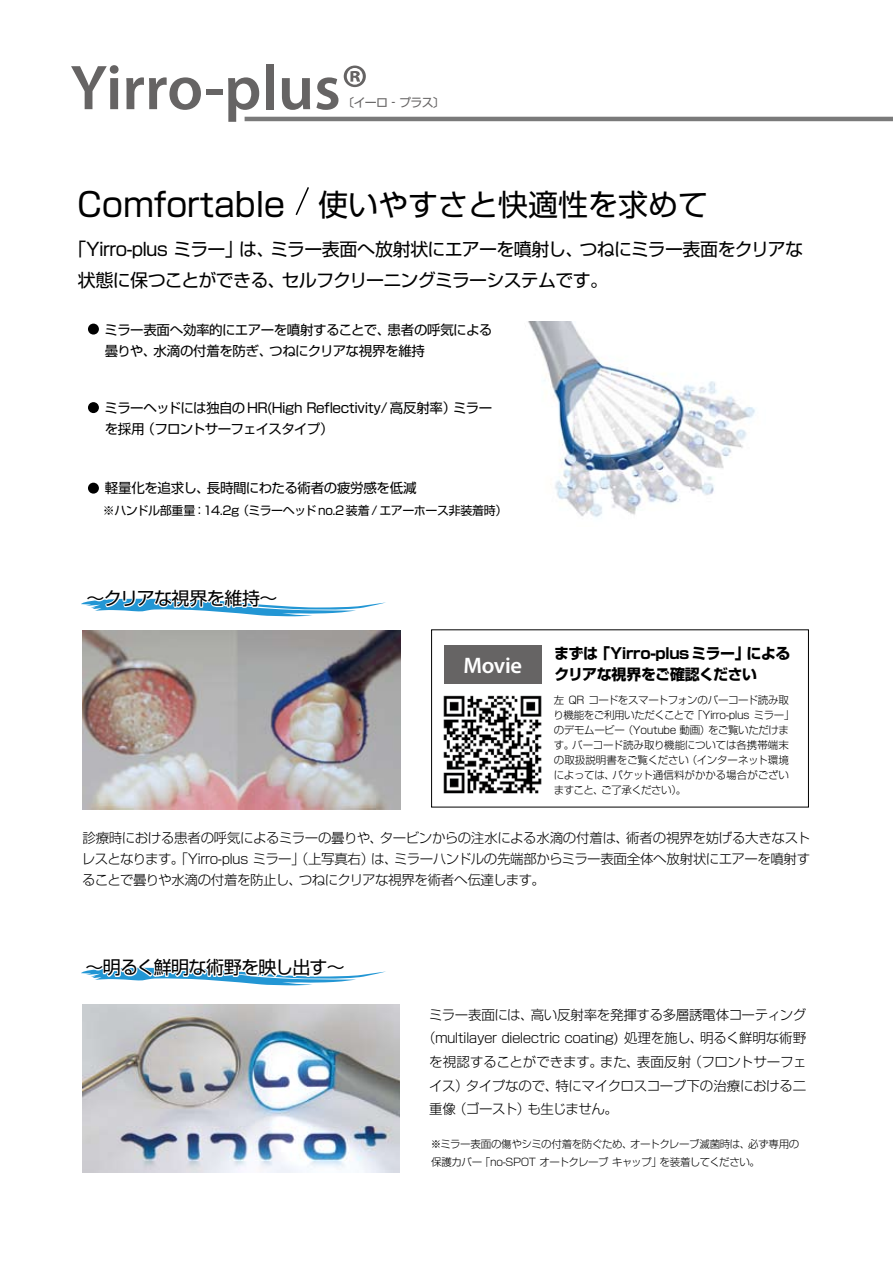
<style>
.page{position:relative;width:893px;height:1263px;background:#fff}
.page>*{position:absolute;margin:0;border:0;box-sizing:border-box;transform-origin:0 0}
.t1{font:30px "Shin Go Pro";color:#000}
.t2{font:600 22.5px "Myriad Pro";letter-spacing:-.015em;color:#fff}
.t3{font:18px/31.5px "Shin Go Pro";letter-spacing:-.04em;color:#000}
.t4{font:700 15px/21px "Shin Go Pro";letter-spacing:-.035em;color:#000}
.t5{font:300 13.5px/21px "Shin Go Pro";letter-spacing:-.03em;color:#000;text-align:justify}
.t6{font:13.5px/21px "Shin Go Pro";letter-spacing:-.035em;color:#000}
.t7{font:300 13.5px "Shin Go Pro";letter-spacing:-.01em;color:#000}
.t8{font:12px "Shin Go Pro";letter-spacing:-.035em;color:#000}
.t9{font:12px "Shin Go Pro";letter-spacing:-.07em;color:#666464}
.t10{font:300 10.5px/15px "Shin Go Pro";letter-spacing:-.035em;color:#000}
.s1{font-size:33px}
</style>
<div class="page">
<img style="left:82px;top:631px;width:319px;height:178px">
<hr style="left:245px;top:117px;width:648px;height:4px;background:#7a7a7a">
<svg style="left:81px;top:598px;width:305px;height:18px"></svg>
<svg style="left:81px;top:967px;width:305px;height:18px"></svg>
<div style="left:431px;top:629px;width:378px;height:178px;border:1px solid #000"></div>
<div style="left:444px;top:646px;width:97px;height:38px;background:#666464"></div>
<img style="left:528px;top:321px;width:227px;height:197px">
<svg style="left:71px;top:65px;width:48px;height:44px"></svg>
<svg style="left:126px;top:77px;width:75px;height:33px"></svg>
<div style="left:206px;top:89px;width:16px;height:6px;background:#666464"></div>
<svg style="left:228px;top:77px;width:31px;height:45px"></svg>
<div style="left:266px;top:64px;width:8px;height:45px;background:#666464"></div>
<svg style="left:282px;top:78px;width:28px;height:32px"></svg>
<svg style="left:316px;top:77px;width:22px;height:33px"></svg>
<svg style="left:344px;top:66px;width:22px;height:21px"></svg>
<div style="left:88px;top:324px;width:11px;height:11px;background:#000;border-radius:50%"></div>
<div style="left:88px;top:402px;width:11px;height:11px;background:#000;border-radius:50%"></div>
<div style="left:88px;top:483px;width:11px;height:11px;background:#000;border-radius:50%"></div>
<svg style="left:295px;top:187px;width:14px;height:28px"></svg>
<img style="left:443px;top:695px;width:99px;height:99px">
<img style="left:82px;top:1005px;width:318px;height:167px">
<p class="t9" style="left:342px;top:93px;width:105px">〔イーロ‐プラス〕</p>
<h1 class="t1" style="left:77px;top:180px;width:632px"><span class="s1">Comfortable</span> 使いやすさと快適性を求めて</h1>
<h3 class="t3" style="left:78px;top:231px;width:727px;text-indent:-10px">「Yirro-plus ミラー」は、ミラー表面へ放射状にエアーを噴射し、つねにミラー表面をクリアな状態に保つことができる、セルフクリーニングミラーシステムです。</h3>
<p class="t6" style="left:105px;top:318px;width:389px">ミラー表面へ効率的にエアーを噴射することで、患者の呼気による曇りや、水滴の付着を防ぎ、つねにクリアな視界を維持</p>
<p class="t6" style="left:105px;top:396px;width:389px">ミラーヘッドには独自の HR(High Reflectivity/ 高反射率）ミラーを採用（フロントサーフェイスタイプ）</p>
<p class="t6" style="left:105px;top:475px;width:313px">軽量化を追求し、長時間にわたる術者の疲労感を低減</p>
<p class="t8" style="left:103px;top:501px;width:406px">※ハンドル部重量：14.2g（ミラーヘッド no.2 装着 / エアーホース非装着時）</p>
<h3 class="t3" style="left:87px;top:580px;width:192px">～クリアな視界を維持～</h3>
<h2 class="t2" style="left:463px;top:651px;width:60px">Movie</h2>
<p class="t4" style="left:554px;top:641px;width:238px">まずは「Yirro-plus ミラー」によるクリアな視界をご確認ください</p>
<p class="t10" style="left:553px;top:691px;width:243px">左 QR コードをスマートフォンのバーコード読み取り機能をご利用いただくことで「Yirro-plus ミラー」のデモムービー（Youtube 動画）をご覧いただけます。バーコード読み取り機能については各携帯端末の取扱説明書をご覧ください（インターネット環境によっては、パケット通信料がかかる場合がございますこと、ご了承ください）。</p>
<p class="t5" style="left:82px;top:826px;width:730px">診療時における患者の呼気によるミラーの曇りや、タービンからの注水による水滴の付着は、術者の視界を妨げる大きなストレスとなります。「Yirro-plus ミラー」（上写真右）は、ミラーハンドルの先端部からミラー表面全体へ放射状にエアーを噴射することで曇りや水滴の付着を防止し、つねにクリアな視界を術者へ伝達します。</p>
<h3 class="t3" style="left:85px;top:949px;width:261px">～明るく鮮明な術野を映し出す～</h3>
<p class="t5" style="left:429px;top:1002px;width:379px">ミラー表面には、高い反射率を発揮する多層誘電体コーティング</p>
<p class="t5" style="left:422px;top:1026px;width:386px">（multilayer dielectric coating) 処理を施し、明るく鮮明な術野</p>
<p class="t7" style="left:429px;top:1051px;width:379px">を視認することができます。また、表面反射（フロントサーフェ</p>
<p class="t5" style="left:429px;top:1073px;width:379px">イス）タイプなので、特にマイクロスコープ下の治療における二</p>
<p class="t5" style="left:429px;top:1097px;width:190px">重像（ゴースト）も生じません。</p>
<p class="t10" style="left:431px;top:1134px;width:370px;line-height:18px">※ミラー表面の傷やシミの付着を防ぐため、オートクレーブ滅菌時は、必ず専用の保護カバー「no-SPOT オートクレーブ キャップ」を装着してください。</p>
</div>
